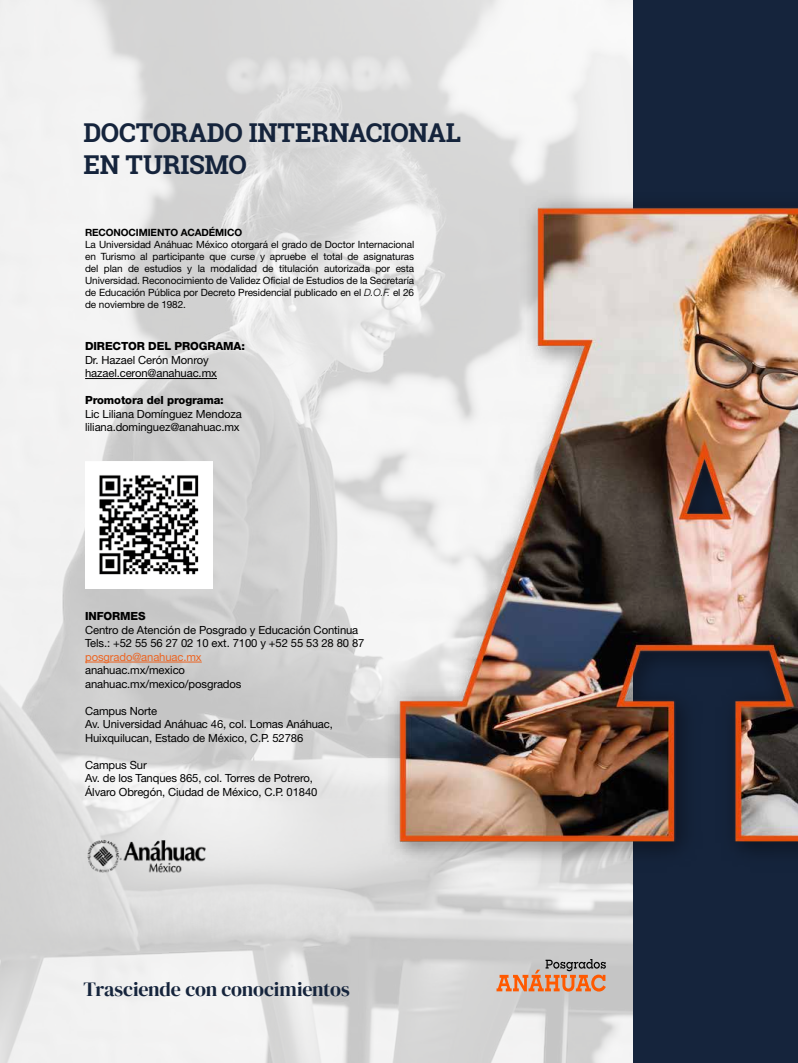
<style>
.page{position:relative;width:798px;height:1063px;background:#fff}
.page>*{position:absolute;margin:0;border:0;box-sizing:border-box;transform-origin:0 0}
.t1{font:700 26px/31.2px "Roboto Slab";letter-spacing:-.015em;color:#15243c}
.t2{font:20px "DM Serif Display";letter-spacing:-.015em;color:#15243c}
.t3{font:11.25px/13.5px "Helvetica Neue";letter-spacing:-.01em;color:#000}
.t4{font:800 11.25px "Helvetica Neue";letter-spacing:-.01em;color:#000}
.t5{font:11.25px "Helvetica Neue";letter-spacing:-.01em;color:#ec6523}
.t6{font:10px/12px "Helvetica Neue";letter-spacing:-.01em;color:#000;text-align:justify}
.t7{font:700 10px "Helvetica Neue LT Pro";letter-spacing:-.01em;color:#000}
.s1{font-weight:300;font-style:italic}
</style>
<div class="page">
<img style="left:0;top:0;width:633px;height:1063px">
<hr style="left:85px;top:378px;width:132px;height:1px;background:#000">
<hr style="left:85px;top:662px;width:117px;height:1px;background:#ec6523">
<div style="left:633px;top:0;width:164px;height:1063px;background:#15243c"></div>
<svg style="left:496px;top:959px;width:109px;height:33px;background:#cba089"></svg>
<img style="left:83px;top:831px;width:127px;height:47px">
<img style="left:85px;top:462px;width:128px;height:127px">
<img style="left:376px;top:185px;width:421px;height:689px">
<h1 class="t1" style="left:83px;top:117px;width:379px">DOCTORADO INTERNACIONAL<br>EN TURISMO</h1>
<p class="t7" style="left:85px;top:227px;width:158px">RECONOCIMIENTO ACADÉMICO</p>
<p class="t6" style="left:85px;top:239px;width:330px">La Universidad Anáhuac México otorgará el grado de Doctor Internacional en Turismo al participante que curse y apruebe el total de asignaturas del plan de estudios y la modalidad de titulación autorizada por esta Universidad. Reconocimiento de Validez Oficial de Estudios de la Secretaría de Educación Pública por Decreto Presidencial publicado en el <span class="s1">D.O.F.</span> el 26 de noviembre de 1982.</p>
<p class="t4" style="left:85px;top:340px;width:161px">DIRECTOR DEL PROGRAMA:</p>
<p class="t3" style="left:85px;top:353px;width:133px">Dr. Hazael Cerón Monroy hazael.ceron@anahuac.mx</p>
<p class="t4" style="left:85px;top:394px;width:140px">Promotora del programa:</p>
<p class="t3" style="left:85px;top:407px;width:158px">Lic Liliana Domínguez Mendoza liliana.dominguez@anahuac.mx</p>
<p class="t4" style="left:85px;top:610px;width:62px">INFORMES</p>
<p class="t3" style="left:85px;top:623px;width:281px">Centro de Atención de Posgrado y Educación Continua<br>Tels.: +52 55 56 27 02 10 ext. 7100 y +52 55 53 28 80 87</p>
<p class="t5" style="left:85px;top:649px;width:118px">posgrado@anahuac.mx</p>
<p class="t3" style="left:85px;top:664px;width:158px">anahuac.mx/mexico anahuac.mx/mexico/posgrados</p>
<p class="t3" style="left:85px;top:704px;width:249px">Campus Norte<br>Av. Universidad Anáhuac 46, col. Lomas Anáhuac,<br>Huixquilucan, Estado de México, C.P. 52786</p>
<p class="t3" style="left:85px;top:758px;width:234px">Campus Sur<br>Av. de los Tanques 865, col. Torres de Potrero,<br>Álvaro Obregón, Ciudad de México, C.P. 01840</p>
<h2 class="t2" style="left:83px;top:978px;width:268px">Trasciende con conocimientos</h2>
</div>
